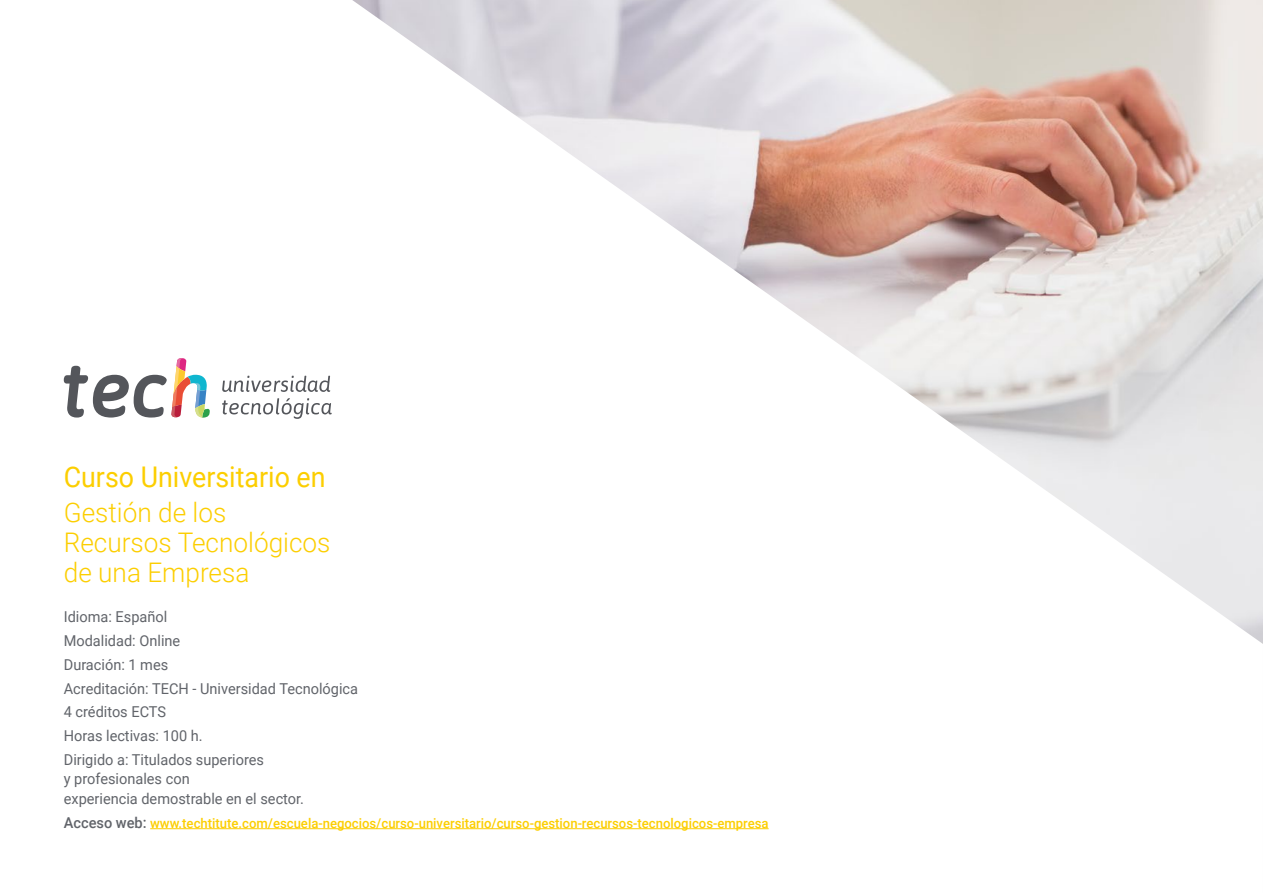
<style>
.page{position:relative;width:1263px;height:893px;background:#fff}
.page>*{position:absolute;margin:0;border:0;box-sizing:border-box;transform-origin:0 0}
.t1{font:28.5px "Roboto";color:#fcce00;scale:.94 1}
.t2{font:300 27px/30px "Roboto";color:#fcce00}
.t3{font:15px/23.7px "Roboto";color:#61646a}
.t4{font:500 13.5px "Roboto";color:#fcce00}
.s1{font-size:15px;color:#61646a}
</style>
<div class="page">
<hr style="left:150px;top:828px;width:619px;height:1px;background:#fcce00">
<img style="left:352px;top:0;width:911px;height:644px">
<svg style="left:64px;top:358px;width:146px;height:60px"></svg>
<svg style="left:222px;top:376px;width:108px;height:16px"></svg>
<svg style="left:222px;top:398px;width:110px;height:21px"></svg>
<h1 class="t1" style="left:64px;top:457px;width:280px">Curso Universitario en</h1>
<h2 class="t2" style="left:64px;top:496px;width:268px">Gestión de los<br>Recursos Tecnológicos de una Empresa</h2>
<p class="t3" style="left:64px;top:605px;width:296px">Idioma: Español<br>Modalidad: Online<br>Duración: 1 mes<br>Acreditación: TECH - Universidad Tecnológica<br>4 créditos ECTS<br>Horas lectivas: 100 h.<br>Dirigido a: Titulados superiores</p>
<p class="t3" style="left:64px;top:769px;width:242px;line-height:19.5px">y profesionales con<br>experiencia demostrable en el sector.</p>
<p class="t4" style="left:64px;top:813px;width:706px"><span class="s1">Acceso web:</span> www.techtitute.com/escuela-negocios/curso-universitario/curso-gestion-recursos-tecnologicos-empresa</p>
</div>
